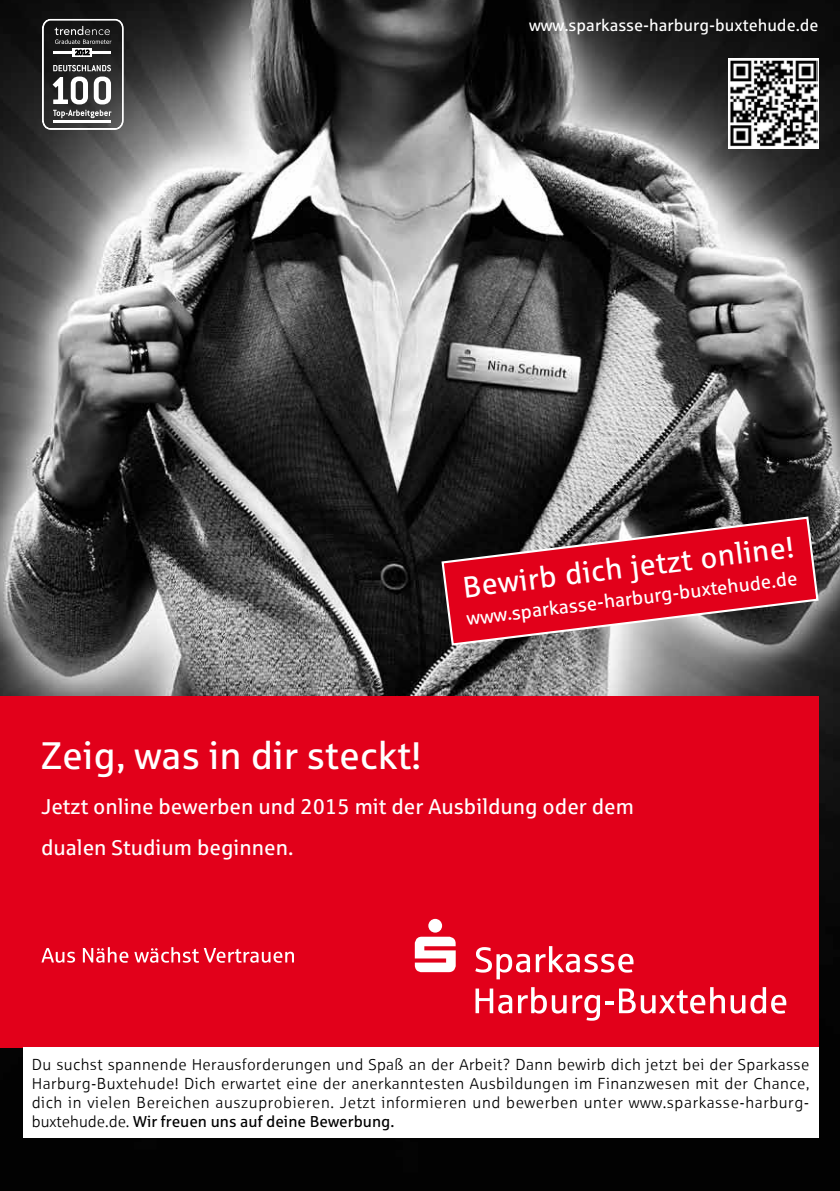
<style>
.page{position:relative;width:840px;height:1191px;background:#fff}
.page>*{position:absolute;margin:0;border:0;box-sizing:border-box;transform-origin:0 0}
.t1{font:38.4px "Sparkasse Rg";color:#fff}
.t2{font:29.8px "Sparkasse Rg";color:#fff}
.t3{font:21.4px/41.2px "Sparkasse Rg";color:#fff}
.t4{font:19.2px "Sparkasse Rg";color:#fff}
.t5{font:16.6px "Sparkasse Rg";color:#fff}
.t6{font:15.8px/19px "Sparkasse Lt";letter-spacing:.035em;color:#000;text-align:justify}
.t7{font:15.8px "Sparkasse Rg";color:#000}
.s1{font-family:"Sparkasse Lt"}
</style>
<div class="page">
<img style="left:0;top:0;width:839px;height:1191px">
<div style="left:0;top:696px;width:818px;height:351px;background:#e2001a"></div>
<div style="left:23px;top:1047px;width:795px;height:91px;background:#fff"></div>
<svg style="left:475px;top:947px;width:54px;height:32px"></svg>
<svg style="left:535px;top:946px;width:98px;height:26px"></svg>
<svg style="left:475px;top:987px;width:91px;height:26px"></svg>
<svg style="left:572px;top:987px;width:152px;height:33px"></svg>
<svg style="left:730px;top:987px;width:55px;height:26px"></svg>
<svg style="left:414px;top:936px;width:41px;height:36px"></svg>
<div style="left:428px;top:919px;width:14px;height:13px;background:#fff;border-radius:50%"></div>
<svg style="left:41px;top:948px;width:34px;height:14px"></svg>
<svg style="left:83px;top:947px;width:45px;height:15px"></svg>
<svg style="left:134px;top:947px;width:160px;height:15px"></svg>
<svg style="left:42px;top:19px;width:82px;height:111px"></svg>
<svg style="left:440px;top:515px;width:379px;height:132px;background:#af2b3a"></svg>
<svg style="left:727px;top:58px;width:91px;height:90px"></svg>
<img style="left:729px;top:59px;width:87px;height:88px">
<p class="t5" style="left:529px;top:15px;width:291px">www.sparkasse-harburg-buxtehude.de</p>
<h2 class="t2" style="left:460px;top:569px;width:334px;rotate:-7deg">Bewirb dich jetzt online!</h2>
<p class="t4" style="left:465px;top:607px;width:334px;rotate:-7deg">www.sparkasse-harburg-buxtehude.de</p>
<h1 class="t1" style="left:41px;top:732px;width:381px">Zeig, was in dir steckt!</h1>
<h3 class="t3" style="left:41px;top:785px;width:594px">Jetzt online bewerben und 2015 mit der Ausbildung oder dem dualen Studium beginnen.</h3>
<p class="t6" style="left:32px;top:1054px;width:778px">Du suchst spannende Herausforderungen und Spaß an der Arbeit? Dann bewirb dich jetzt bei der Sparkasse Harburg-Buxtehude! Dich erwartet eine der anerkanntesten Ausbildungen im Finanzwesen mit der Chance, dich in vielen Bereichen auszuprobieren. Jetzt informieren und bewerben unter www.sparkasse-harburg-</p>
<p class="t7" style="left:32px;top:1111px;width:364px"><span class="s1">buxtehude.de.</span> Wir freuen uns auf deine Bewerbung.</p>
</div>
